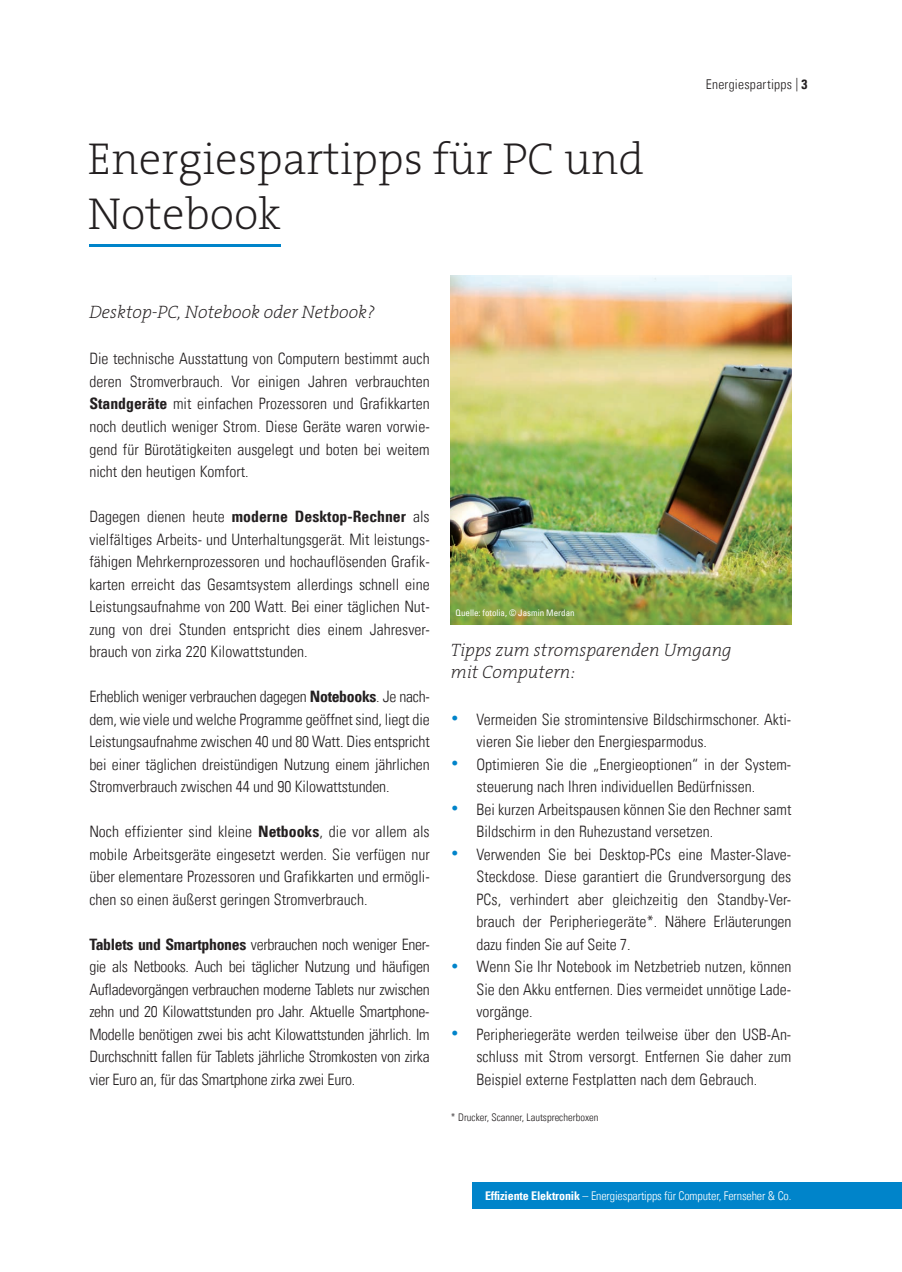
<style>
.page{position:relative;width:902px;height:1272px;background:#fff}
.page>*{position:absolute;margin:0;border:0;box-sizing:border-box;transform-origin:0 0}
.t1{font:45px/55.5px "The Serif HP2 Ex Lig";color:#231f20}
.t2{font:18px/22.5px "The Serif HP2 Ex Lig IT";color:#231f20}
.t3{font:300 condensed 15.75px/22.5px "Univers LT";color:#231f20;text-align:justify}
.t4{font:300 condensed 13.5px "Univers LT";letter-spacing:.02em;color:#231f20}
.t5{font:300 condensed 12px "Univers LT";letter-spacing:-.01em;color:#fff}
.t6{font:300 condensed 10.5px "Univers LT";color:#231f20}
.t7{font:condensed 9px "Univers LT";color:#fff}
.s1{font-weight:700}
.s2{font-size:13.5px;color:#0084ca}
</style>
<div class="page">
<div style="left:472px;top:1182px;width:429px;height:27px;background:#0084ca"></div>
<hr style="left:89px;top:245px;width:192px;height:2px;background:#0084ca">
<img style="left:451px;top:275px;width:340px;height:350px">
<h1 class="t1" style="left:88px;top:131px;width:557px">Energiespartipps für PC und<br>Notebook</h1>
<p class="t4" style="left:705px;top:76px;width:103px">Energiespartipps | <span class="s1">3</span></p>
<p class="t2" style="left:89px;top:301px;width:287px">Desktop-PC, Notebook oder Netbook?</p>
<p class="t3" style="left:89px;top:347px;width:342px">Die technische Ausstattung von Computern bestimmt auch deren Stromverbrauch. Vor einigen Jahren verbrauchten <span class="s1">Standgeräte</span> mit einfachen Prozessoren und Grafikkarten noch deutlich weniger Strom. Diese Geräte waren vorwie&shy;gend für Bürotätigkeiten ausgelegt und boten bei weitem nicht den heutigen Komfort.</p>
<p class="t3" style="left:89px;top:505px;width:342px">Dagegen dienen heute <span class="s1">moderne Desktop-Rechner</span> als vielfältiges Arbeits- und Unterhaltungsgerät. Mit leistungs&shy;fähigen Mehrkernprozessoren und hochauflösenden Grafik&shy;karten erreicht das Gesamtsystem allerdings schnell eine Leistungsaufnahme von 200 Watt. Bei einer täglichen Nut&shy;zung von drei Stunden entspricht dies einem Jahresver&shy;brauch von zirka 220 Kilowattstunden.</p>
<p class="t3" style="left:89px;top:685px;width:342px">Erheblich weniger verbrauchen dagegen <span class="s1">Notebooks</span>. Je nach&shy;dem, wie viele und welche Programme geöffnet sind, liegt die Leistungsaufnahme zwischen 40 und 80 Watt. Dies entspricht bei einer täglichen dreistündigen Nutzung einem jährlichen Stromverbrauch zwischen 44 und 90 Kilowattstunden.</p>
<p class="t3" style="left:89px;top:820px;width:342px">Noch effizienter sind kleine <span class="s1">Netbooks</span>, die vor allem als mobile Arbeitsgeräte eingesetzt werden. Sie verfügen nur über elementare Prozessoren und Grafikkarten und ermögli&shy;chen so einen äußerst geringen Stromverbrauch.</p>
<p class="t3" style="left:89px;top:933px;width:342px"><span class="s1">Tablets und Smartphones</span> verbrauchen noch weniger Ener&shy;gie als Netbooks. Auch bei täglicher Nutzung und häufigen Aufladevorgängen verbrauchen moderne Tablets nur zwischen zehn und 20 Kilowattstunden pro Jahr. Aktuelle Smartphone-Modelle benötigen zwei bis acht Kilowattstunden jährlich. Im Durchschnitt fallen für Tablets jährliche Stromkosten von zirka vier Euro an, für das Smartphone zirka zwei Euro.</p>
<p class="t7" style="left:455px;top:607px;width:121px">Quelle: fotolia, © Jasmin Merdan</p>
<p class="t2" style="left:451px;top:638px;width:282px">Tipps zum stromsparenden Umgang mit Computern:</p>
<p class="t3" style="left:476px;top:707px;width:316px;text-indent:-26px"><span class="s2">•</span> Vermeiden Sie stromintensive Bildschirmschoner. Akti&shy;vieren Sie lieber den Energiesparmodus.</p>
<p class="t3" style="left:476px;top:752px;width:316px;text-indent:-26px"><span class="s2">•</span> Optimieren Sie die „Energieoptionen“ in der System&shy;steuerung nach Ihren individuellen Bedürfnissen.</p>
<p class="t3" style="left:476px;top:797px;width:316px;text-indent:-26px"><span class="s2">•</span> Bei kurzen Arbeitspausen können Sie den Rechner samt<br>Bildschirm in den Ruhezustand versetzen.</p>
<p class="t3" style="left:476px;top:842px;width:316px;text-indent:-26px"><span class="s2">•</span> Verwenden Sie bei Desktop-PCs eine Master-Slave-Steckdose. Diese garantiert die Grundversorgung des PCs, verhindert aber gleichzeitig den Standby-Ver&shy;brauch der Peripheriegeräte*. Nähere Erläuterungen dazu finden Sie auf Seite 7.</p>
<p class="t3" style="left:476px;top:955px;width:316px;text-indent:-26px"><span class="s2">•</span> Wenn Sie Ihr Notebook im Netzbetrieb nutzen, können Sie den Akku entfernen. Dies vermeidet unnötige Lade&shy;vorgänge.</p>
<p class="t3" style="left:476px;top:1022px;width:316px;text-indent:-26px"><span class="s2">•</span> Peripheriegeräte werden teilweise über den USB-An&shy;schluss mit Strom versorgt. Entfernen Sie daher zum Beispiel externe Festplatten nach dem Gebrauch.</p>
<p class="t6" style="left:451px;top:1110px;width:149px">* Drucker, Scanner, Lautsprecherboxen</p>
<p class="t5" style="left:485px;top:1188px;width:308px"><span class="s1">Effiziente Elektronik</span> – Energiespartipps für Computer, Fernseher &amp; Co.</p>
</div>
